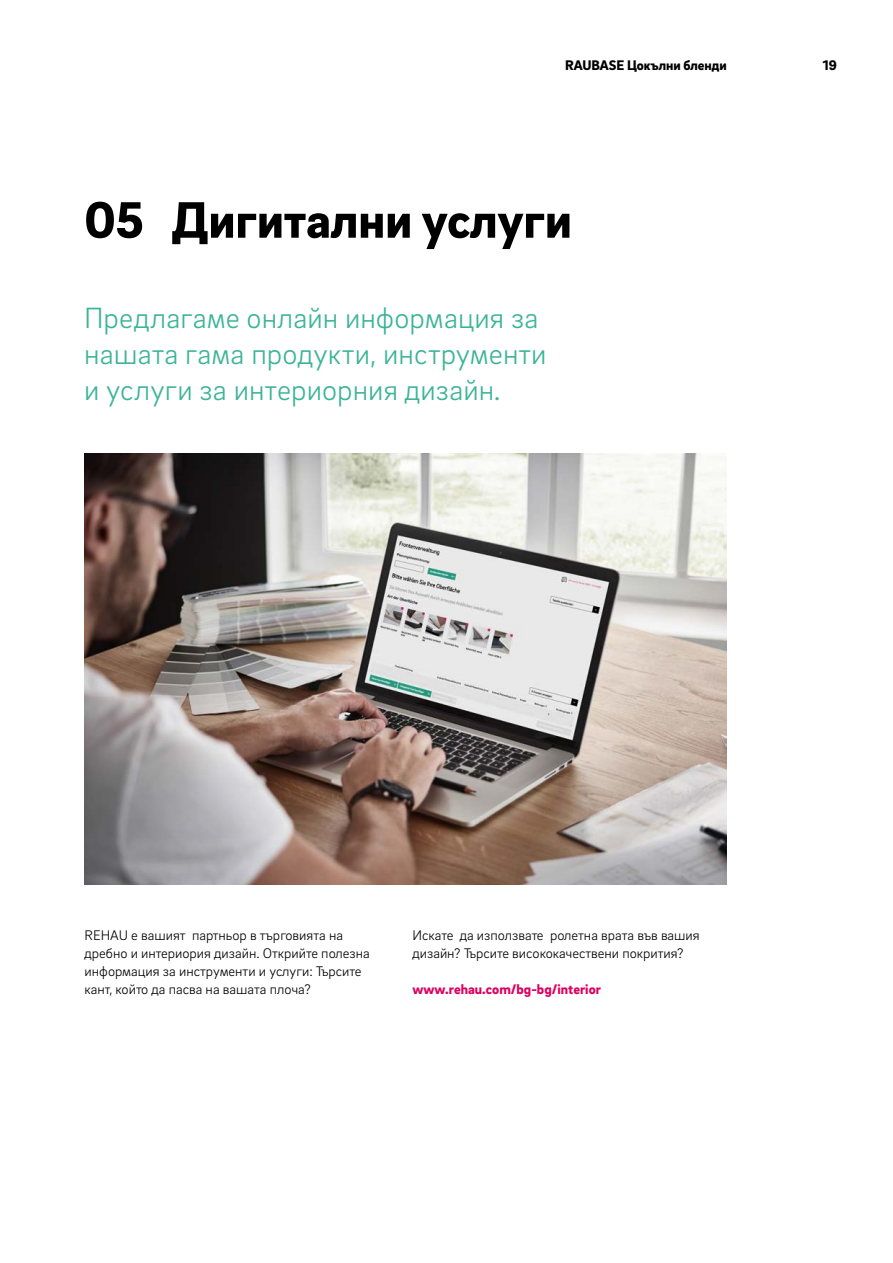
<style>
.page{position:relative;width:893px;height:1263px;background:#fff}
.page>*{position:absolute;margin:0;border:0;box-sizing:border-box;transform-origin:0 0}
._01__Headline_-_35pt{font:900 52.5px "Brix Sans";color:#000}
._11__Highlighter_-_2{font:300 30px/36px "Brix Sans";letter-spacing:.005em;color:#3cb497}
._16__Body_text_-_9_5{font:300 14.25px/18px "Brix Sans";color:#000}
._16__Body_text_-_9_5-2{font:900 14.25px "Brix Sans";color:#dd005f}
.MP__Live_column_titl{font:900 14.25px "Brix Sans";color:#000}
.MP__Page_numbers_-_9{font:900 14.25px "Brix Sans";color:#000}
</style>
<div class="page">
<img style="left:85px;top:454px;width:642px;height:430px">
<p class="MP__Live_column_titl" style="left:565px;top:56px;width:163px">RAUBASE Цокълни бленди</p>
<p class="MP__Page_numbers_-_9" style="left:823px;top:56px;width:16px">19</p>
<p class="_01__Headline_-_35pt" style="left:84px;top:185px;width:489px">05 Дигитални услуги</p>
<p class="_11__Highlighter_-_2" style="left:84px;top:298px;width:464px">Предлагаме онлайн информация за нашата гама продукти, инструменти и услуги за интериорния дизайн.</p>
<p class="_16__Body_text_-_9_5" style="left:85px;top:925px;width:287px">REHAU е вашият партньор в търговията на дребно и интериория дизайн. Открийте полезна информация за инструменти и услуги: Търсите кант, който да пасва на вашата плоча?</p>
<p class="_16__Body_text_-_9_5" style="left:412px;top:925px;width:289px">Искате да използвате ролетна врата във вашия дизайн? Търсите висококачествени покрития?</p>
<p class="_16__Body_text_-_9_5-2" style="left:412px;top:979px;width:190px">www.rehau.com/bg-bg/interior</p>
</div>
